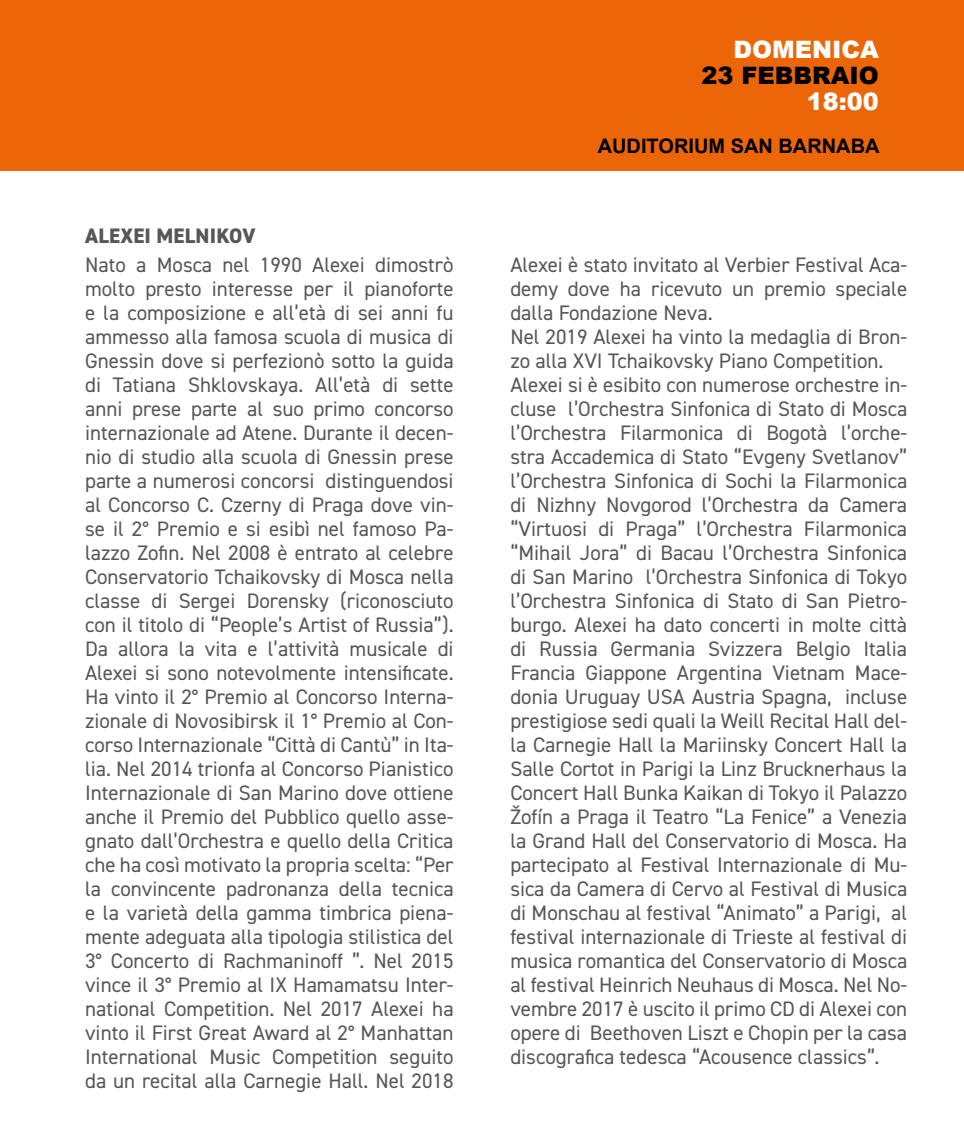
<style>
.page{position:relative;width:964px;height:1134px;background:#fff}
.page>*{position:absolute;margin:0;border:0;box-sizing:border-box;transform-origin:0 0}
.t1{font:900 24px "Arial";color:#fff}
.t2{font:900 24px "Arial";color:#000}
.t3{font:21px/24px "DIN2014";color:#575756;text-align:justify}
.t4{font:800 21px "DIN2014";letter-spacing:.01em;color:#575756}
.t5{font:700 20px "Arial";color:#000}
</style>
<div class="page">
<div style="left:0;top:0;width:964px;height:170px;background:#ec6608"></div>
<p class="t4" style="left:85px;top:222px;width:172px">ALEXEI MELNIKOV</p>
<p class="t3" style="left:85px;top:252px;width:370px">Nato a Mosca nel 1990 Alexei dimostrò molto presto interesse per il pianoforte e la composizione e all’età di sei anni fu ammesso alla famosa scuola di musica di Gnessin dove si perfezionò sotto la guida di Tatiana Shklovskaya. All’età di sette anni prese parte al suo primo concorso internazionale ad Atene. Durante il decen&shy;nio di studio alla scuola di Gnessin prese parte a numerosi concorsi distinguendosi al Concorso C. Czerny di Praga dove vin&shy;se il 2° Premio e si esibì nel famoso Pa&shy;lazzo Zofin. Nel 2008 è entrato al celebre Conservatorio Tchaikovsky di Mosca nella classe di Sergei Dorensky (riconosciuto con il titolo di “People’s Artist of Russia”).<br>Da allora la vita e l’attività musicale di Alexei si sono notevolmente intensificate.<br>Ha vinto il 2° Premio al Concorso Interna&shy;zionale di Novosibirsk il 1° Premio al Con&shy;corso Internazionale “Città di Cantù” in Ita&shy;lia. Nel 2014 trionfa al Concorso Pianistico Internazionale di San Marino dove ottiene anche il Premio del Pubblico quello asse&shy;gnato dall’Orchestra e quello della Critica che ha così motivato la propria scelta: “Per la convincente padronanza della tecnica e la varietà della gamma timbrica piena&shy;mente adeguata alla tipologia stilistica del 3° Concerto di Rachmaninoff ”. Nel 2015 vince il 3° Premio al IX Hamamatsu Inter&shy;national Competition. Nel 2017 Alexei ha vinto il First Great Award al 2° Manhattan International Music Competition seguito da un recital alla Carnegie Hall. Nel 2018</p>
<p class="t1" style="left:733px;top:32px;width:147px">DOMENICA</p>
<p class="t2" style="left:701px;top:58px;width:179px">23 FEBBRAIO</p>
<p class="t1" style="left:807px;top:84px;width:74px">18:00</p>
<p class="t5" style="left:598px;top:132px;width:283px">AUDITORIUM SAN BARNABA</p>
<p class="t3" style="left:510px;top:252px;width:398px;text-align:left">Alexei è stato invitato al Verbier Festival Aca&shy;demy dove ha ricevuto un premio speciale dalla Fondazione Neva.<br>Nel 2019 Alexei ha vinto la medaglia di Bron&shy;zo alla XVI Tchaikovsky Piano Competition.<br>Alexei si è esibito con numerose orchestre in&shy;cluse l’Orchestra Sinfonica di Stato di Mosca l’Orchestra Filarmonica di Bogotà l’orche&shy;stra Accademica di Stato “Evgeny Svetlanov” l’Orchestra Sinfonica di Sochi la Filarmonica di Nizhny Novgorod l’Orchestra da Camera “Virtuosi di Praga” l’Orchestra Filarmonica “Mihail Jora” di Bacau l’Orchestra Sinfonica di San Marino l’Orchestra Sinfonica di Tokyo l’Orchestra Sinfonica di Stato di San Pietro&shy;burgo. Alexei ha dato concerti in molte città di Russia Germania Svizzera Belgio Italia Francia Giappone Argentina Vietnam Mace&shy;donia Uruguay USA Austria Spagna, incluse prestigiose sedi quali la Weill Recital Hall del&shy;la Carnegie Hall la Mariinsky Concert Hall la Salle Cortot in Parigi la Linz Brucknerhaus la Concert Hall Bunka Kaikan di Tokyo il Palazzo Žofín a Praga il Teatro “La Fenice” a Venezia la Grand Hall del Conservatorio di Mosca. Ha partecipato al Festival Internazionale di Mu&shy;sica da Camera di Cervo al Festival di Musica di Monschau al festival “Animato” a Parigi, al festival internazionale di Trieste al festival di musica romantica del Conservatorio di Mosca al festival Heinrich Neuhaus di Mosca. Nel No&shy;vembre 2017 è uscito il primo CD di Alexei con opere di Beethoven Liszt e Chopin per la casa discografica tedesca “Acousence classics”.</p>
</div>
